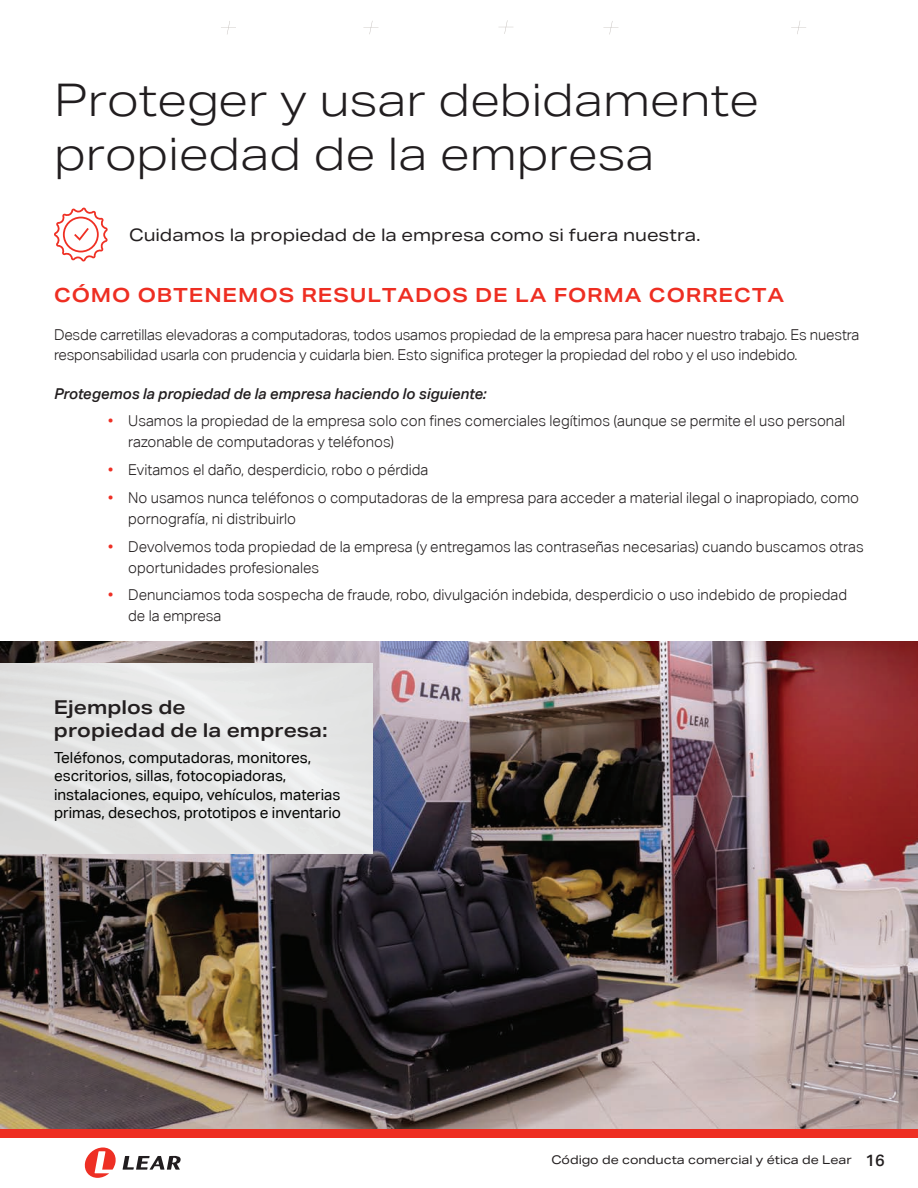
<style>
.page{position:relative;width:918px;height:1188px;background:#fff}
.page>*{position:absolute;margin:0;border:0;box-sizing:border-box;transform-origin:0 0}
.t1{font:300 45px/54px "Aktiv Grotesk Ex Trial";color:#211d1f}
.t2{font:600 19.5px "Aktiv Grotesk Ex Trial";letter-spacing:.05em;color:#ee2e22}
.t3{font:600 19.05px/23px "Aktiv Grotesk Ex Trial";color:#231f20}
.t4{font:17.25px "Aktiv Grotesk Ex Trial";color:#231f20}
.t5{font:15.3px/18.3px "Aktiv Grotesk";color:#040503}
.t6{font:300 15px/21px "Aktiv Grotesk";color:#231f20}
.t7{font:italic 500 15px "Aktiv Grotesk";color:#231f20}
.t8{font:12px "Aktiv Grotesk Ex Trial";color:#231f20}
.s1{color:#ee2f24}
.s2{font-family:"Aktiv Grotesk";font-weight:500;font-size:16.35px}
</style>
<div class="page">
<svg style="left:84px;top:1148px;width:32px;height:30px"></svg>
<svg style="left:123px;top:1156px;width:58px;height:14px"></svg>
<svg style="left:221px;top:21px;width:15px;height:14px"></svg>
<svg style="left:363px;top:21px;width:15px;height:13px"></svg>
<svg style="left:499px;top:20px;width:14px;height:14px"></svg>
<svg style="left:603px;top:21px;width:15px;height:14px"></svg>
<svg style="left:791px;top:21px;width:15px;height:13px"></svg>
<img style="left:0;top:642px;width:918px;height:488px">
<img style="left:0;top:663px;width:373px;height:190px">
<svg style="left:54px;top:208px;width:54px;height:53px"></svg>
<div style="left:0;top:1130px;width:918px;height:8px;background:#ee2e22"></div>
<h1 class="t1" style="left:54px;top:73px;width:707px">Proteger y usar debidamente propiedad de la empresa</h1>
<p class="t4" style="left:129px;top:225px;width:573px">Cuidamos la propiedad de la empresa como si fuera nuestra.</p>
<h2 class="t2" style="left:54px;top:284px;width:732px">CÓMO OBTENEMOS RESULTADOS DE LA FORMA CORRECTA</h2>
<p class="t6" style="left:54px;top:325px;width:807px;line-height:19.5px">Desde carretillas elevadoras a computadoras, todos usamos propiedad de la empresa para hacer nuestro trabajo. Es nuestra responsabilidad usarla con prudencia y cuidarla bien. Esto significa proteger la propiedad del robo y el uso indebido.</p>
<p class="t7" style="left:54px;top:384px;width:434px">Protegemos la propiedad de la empresa haciendo lo siguiente:</p>
<p class="t6" style="left:128px;top:410px;width:719px;text-indent:-20px"><span class="s1">•</span> Usamos la propiedad de la empresa solo con fines comerciales legítimos (aunque se permite el uso personal razonable de computadoras y teléfonos)</p>
<p class="t6" style="left:108px;top:459px;width:322px"><span class="s1">•</span> Evitamos el daño, desperdicio, robo o pérdida</p>
<p class="t6" style="left:128px;top:487px;width:732px;text-indent:-20px"><span class="s1">•</span> No usamos nunca teléfonos o computadoras de la empresa para acceder a material ilegal o inapropiado, como pornografía, ni distribuirlo</p>
<p class="t6" style="left:128px;top:536px;width:737px;text-indent:-20px"><span class="s1">•</span> Devolvemos toda propiedad de la empresa (y entregamos las contraseñas necesarias) cuando buscamos otras oportunidades profesionales</p>
<p class="t6" style="left:128px;top:584px;width:720px;text-indent:-20px"><span class="s1">•</span> Denunciamos toda sospecha de fraude, robo, divulgación indebida, desperdicio o uso indebido de propiedad de la empresa</p>
<p class="t3" style="left:54px;top:696px;width:275px">Ejemplos de<br>propiedad de la empresa:</p>
<p class="t5" style="left:54px;top:748px;width:288px">Teléfonos, computadoras, monitores, escritorios, sillas, fotocopiadoras, instalaciones, equipo, vehículos, materias primas, desechos, prototipos e inventario</p>
<p class="t8" style="left:551px;top:1153px;width:335px">Código de conducta comercial y ética de Lear <span class="s2">16</span></p>
</div>
